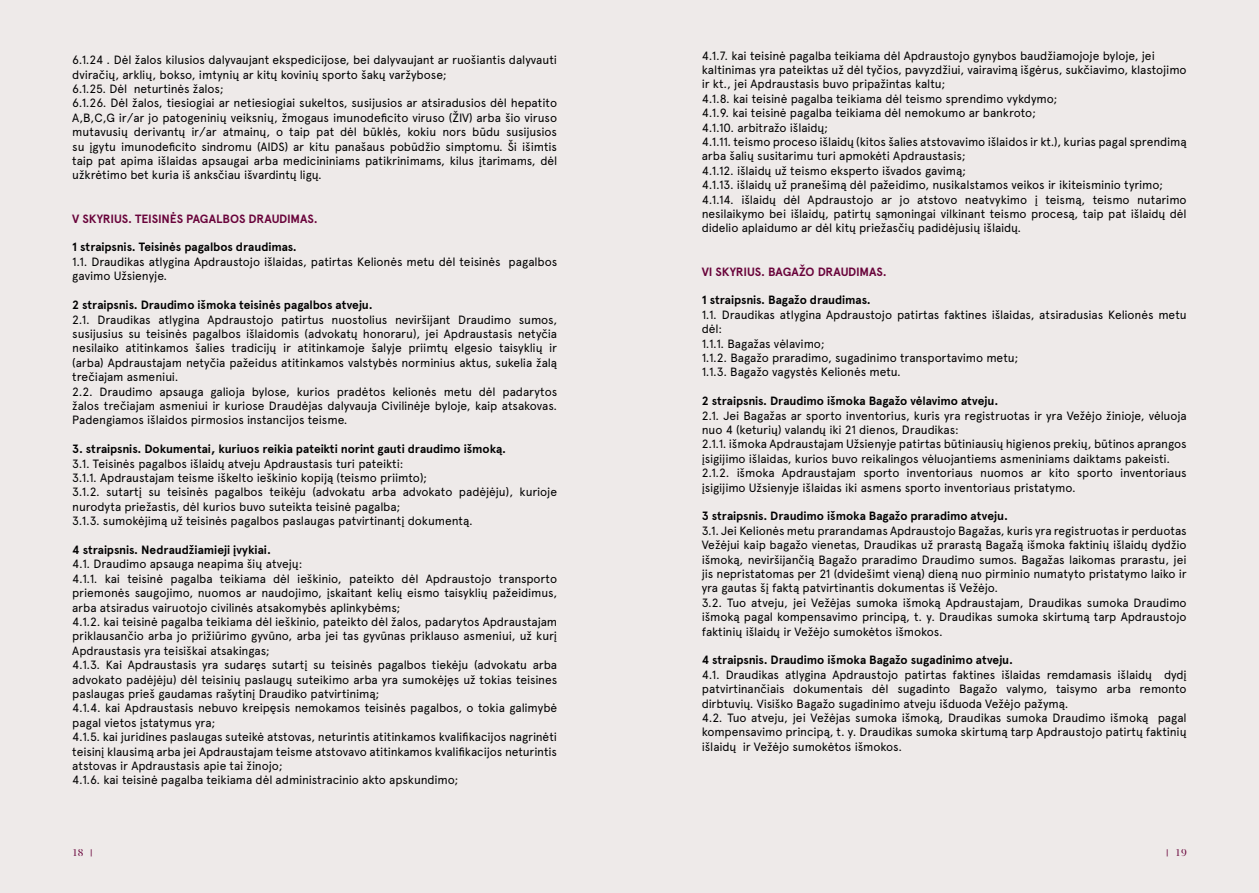
<style>
.page{position:relative;width:1259px;height:893px;background:#eeeae9}
.page>*{position:absolute;margin:0;border:0;box-sizing:border-box;transform-origin:0 0}
.t1{font:12px/14.4px "Apercu Pro";letter-spacing:-.01em;color:#000}
.t2{font:700 12px "Apercu Pro";letter-spacing:-.005em;color:#000}
.t3{font:700 12px "Apercu Pro";letter-spacing:-.01em;color:#69043b}
.t4{font:9px "Bery Roman";color:#69043b}
.s1{font-family:"Apercu Pro"}
</style>
<div class="page">
<p class="t1" style="left:72px;top:52px;width:486px">6.1.24 . Dėl žalos kilusios dalyvaujant ekspedicijose, bei dalyvaujant ar ruošiantis dalyvauti dviračių, arklių, bokso, imtynių ar kitų kovinių sporto šakų varžybose;<br>6.1.25. Dėl neturtinės žalos;<br>6.1.26. Dėl žalos, tiesiogiai ar netiesiogiai sukeltos, susijusios ar atsiradusios dėl hepatito A,B,C,G ir/ar jo patogeninių veiksnių, žmogaus imunodeficito viruso (ŽIV) arba šio viruso mutavusių derivantų ir/ar atmainų, o taip pat dėl būklės, kokiu nors būdu susijusios su įgytu imunodeficito sindromu (AIDS) ar kitu panašaus pobūdžio simptomu. Ši išimtis taip pat apima išlaidas apsaugai arba medicininiams patikrinimams, kilus įtarimams, dėl užkrėtimo bet kuria iš anksčiau išvardintų ligų.</p>
<p class="t3" style="left:72px;top:209px;width:247px">V SKYRIUS. TEISINĖS PAGALBOS DRAUDIMAS.</p>
<p class="t2" style="left:72px;top:238px;width:226px">1 straipsnis. Teisinės pagalbos draudimas.</p>
<p class="t1" style="left:72px;top:254px;width:486px">1.1. Draudikas atlygina Apdraustojo išlaidas, patirtas Kelionės metu dėl teisinės pagalbos gavimo Užsienyje.</p>
<p class="t2" style="left:72px;top:296px;width:302px">2 straipsnis. Draudimo išmoka teisinės pagalbos atveju.</p>
<p class="t1" style="left:72px;top:311px;width:486px">2.1. Draudikas atlygina Apdraustojo patirtus nuostolius neviršijant Draudimo sumos, susijusius su teisinės pagalbos išlaidomis (advokatų honoraru), jei Apdraustasis netyčia nesilaiko atitinkamos šalies tradicijų ir atitinkamoje šalyje priimtų elgesio taisyklių ir (arba) Apdraustajam netyčia pažeidus atitinkamos valstybės norminius aktus, sukelia žalą trečiajam asmeniui.<br>2.2. Draudimo apsauga galioja bylose, kurios pradėtos kelionės metu dėl padarytos žalos trečiajam asmeniui ir kuriose Draudėjas dalyvauja Civilinėje byloje, kaip atsakovas.<br>Padengiamos išlaidos pirmosios instancijos teisme.</p>
<p class="t2" style="left:72px;top:440px;width:435px">3. straipsnis. Dokumentai, kuriuos reikia pateikti norint gauti draudimo išmoką.</p>
<p class="t1" style="left:72px;top:455px;width:486px">3.1. Teisinės pagalbos išlaidų atveju Apdraustasis turi pateikti:<br>3.1.1. Apdraustajam teisme iškelto ieškinio kopiją (teismo priimto);<br>3.1.2. sutartį su teisinės pagalbos teikėju (advokatu arba advokato padėjėju), kurioje nurodyta priežastis, dėl kurios buvo suteikta teisinė pagalba;<br>3.1.3. sumokėjimą už teisinės pagalbos paslaugas patvirtinantį dokumentą.</p>
<p class="t2" style="left:72px;top:541px;width:200px">4 straipsnis. Nedraudžiamieji įvykiai.</p>
<p class="t1" style="left:72px;top:556px;width:486px">4.1. Draudimo apsauga neapima šių atvejų:<br>4.1.1. kai teisinė pagalba teikiama dėl ieškinio, pateikto dėl Apdraustojo transporto priemonės saugojimo, nuomos ar naudojimo, įskaitant kelių eismo taisyklių pažeidimus, arba atsiradus vairuotojo civilinės atsakomybės aplinkybėms;<br>4.1.2. kai teisinė pagalba teikiama dėl ieškinio, pateikto dėl žalos, padarytos Apdraustajam priklausančio arba jo prižiūrimo gyvūno, arba jei tas gyvūnas priklauso asmeniui, už kurį Apdraustasis yra teisiškai atsakingas;<br>4.1.3. Kai Apdraustasis yra sudaręs sutartį su teisinės pagalbos tiekėju (advokatu arba advokato padėjėju) dėl teisinių paslaugų suteikimo arba yra sumokėjęs už tokias teisines paslaugas prieš gaudamas rašytinį Draudiko patvirtinimą;<br>4.1.4. kai Apdraustasis nebuvo kreipęsis nemokamos teisinės pagalbos, o tokia galimybė pagal vietos įstatymus yra;<br>4.1.5. kai juridines paslaugas suteikė atstovas, neturintis atitinkamos kvalifikacijos nagrinėti teisinį klausimą arba jei Apdraustajam teisme atstovavo atitinkamos kvalifikacijos neturintis atstovas ir Apdraustasis apie tai žinojo;<br>4.1.6. kai teisinė pagalba teikiama dėl administracinio akto apskundimo;</p>
<p class="t1" style="left:702px;top:47px;width:486px">4.1.7. kai teisinė pagalba teikiama dėl Apdraustojo gynybos baudžiamojoje byloje, jei kaltinimas yra pateiktas už dėl tyčios, pavyzdžiui, vairavimą išgėrus, sukčiavimo, klastojimo ir kt., jei Apdraustasis buvo pripažintas kaltu;<br>4.1.8. kai teisinė pagalba teikiama dėl teismo sprendimo vykdymo;<br>4.1.9. kai teisinė pagalba teikiama dėl nemokumo ar bankroto;<br>4.1.10. arbitražo išlaidų;<br>4.1.11. teismo proceso išlaidų (kitos šalies atstovavimo išlaidos ir kt.), kurias pagal sprendimą arba šalių susitarimu turi apmokėti Apdraustasis;<br>4.1.12. išlaidų už teismo eksperto išvados gavimą;<br>4.1.13. išlaidų už pranešimą dėl pažeidimo, nusikalstamos veikos ir ikiteisminio tyrimo; 4.1.14. išlaidų dėl Apdraustojo ar jo atstovo neatvykimo į teismą, teismo nutarimo nesilaikymo bei išlaidų, patirtų sąmoningai vilkinant teismo procesą, taip pat išlaidų dėl didelio aplaidumo ar dėl kitų priežasčių padidėjusių išlaidų.</p>
<p class="t3" style="left:702px;top:262px;width:187px">VI SKYRIUS. BAGAŽO DRAUDIMAS.</p>
<p class="t2" style="left:702px;top:291px;width:170px">1 straipsnis. Bagažo draudimas.</p>
<p class="t1" style="left:702px;top:307px;width:486px">1.1. Draudikas atlygina Apdraustojo patirtas faktines išlaidas, atsiradusias Kelionės metu dėl:<br>1.1.1. Bagažas vėlavimo;<br>1.1.2. Bagažo praradimo, sugadinimo transportavimo metu;<br>1.1.3. Bagažo vagystės Kelionės metu.</p>
<p class="t2" style="left:702px;top:392px;width:298px">2 straipsnis. Draudimo išmoka Bagažo vėlavimo atveju.</p>
<p class="t1" style="left:702px;top:407px;width:486px">2.1. Jei Bagažas ar sporto inventorius, kuris yra registruotas ir yra Vežėjo žinioje, vėluoja nuo 4 (keturių) valandų iki 21 dienos, Draudikas:<br>2.1.1. išmoka Apdraustajam Užsienyje patirtas būtiniausių higienos prekių, būtinos aprangos įsigijimo išlaidas, kurios buvo reikalingos vėluojantiems asmeniniams daiktams pakeisti.<br>2.1.2. išmoka Apdraustajam sporto inventoriaus nuomos ar kito sporto inventoriaus įsigijimo Užsienyje išlaidas iki asmens sporto inventoriaus pristatymo.</p>
<p class="t2" style="left:702px;top:507px;width:308px">3 straipsnis. Draudimo išmoka Bagažo praradimo atveju.</p>
<p class="t1" style="left:702px;top:523px;width:486px">3.1. Jei Kelionės metu prarandamas Apdraustojo Bagažas, kuris yra registruotas ir perduotas Vežėjui kaip bagažo vienetas, Draudikas už prarastą Bagažą išmoka faktinių išlaidų dydžio išmoką, neviršijančią Bagažo praradimo Draudimo sumos. Bagažas laikomas prarastu, jei jis nepristatomas per 21 (dvidešimt vieną) dieną nuo pirminio numatyto pristatymo laiko ir yra gautas šį faktą patvirtinantis dokumentas iš Vežėjo.<br>3.2. Tuo atveju, jei Vežėjas sumoka išmoką Apdraustajam, Draudikas sumoka Draudimo išmoką pagal kompensavimo principą, t. y. Draudikas sumoka skirtumą tarp Apdraustojo faktinių išlaidų ir Vežėjo sumokėtos išmokos.</p>
<p class="t2" style="left:702px;top:651px;width:313px">4 straipsnis. Draudimo išmoka Bagažo sugadinimo atveju.</p>
<p class="t1" style="left:702px;top:667px;width:486px">4.1. Draudikas atlygina Apdraustojo patirtas faktines išlaidas remdamasis išlaidų dydį patvirtinančiais dokumentais dėl sugadinto Bagažo valymo, taisymo arba remonto dirbtuvių. Visiško Bagažo sugadinimo atveju išduoda Vežėjo pažymą.<br>4.2. Tuo atveju, jei Vežėjas sumoka išmoką, Draudikas sumoka Draudimo išmoką pagal kompensavimo principą, t. y. Draudikas sumoka skirtumą tarp Apdraustojo patirtų faktinių išlaidų ir Vežėjo sumokėtos išmokos.</p>
<p class="t4" style="left:72px;top:847px;width:22px">18 <span class="s1">|</span></p>
<p class="t4" style="left:1166px;top:847px;width:22px"><span class="s1">|</span> 19</p>
</div>
